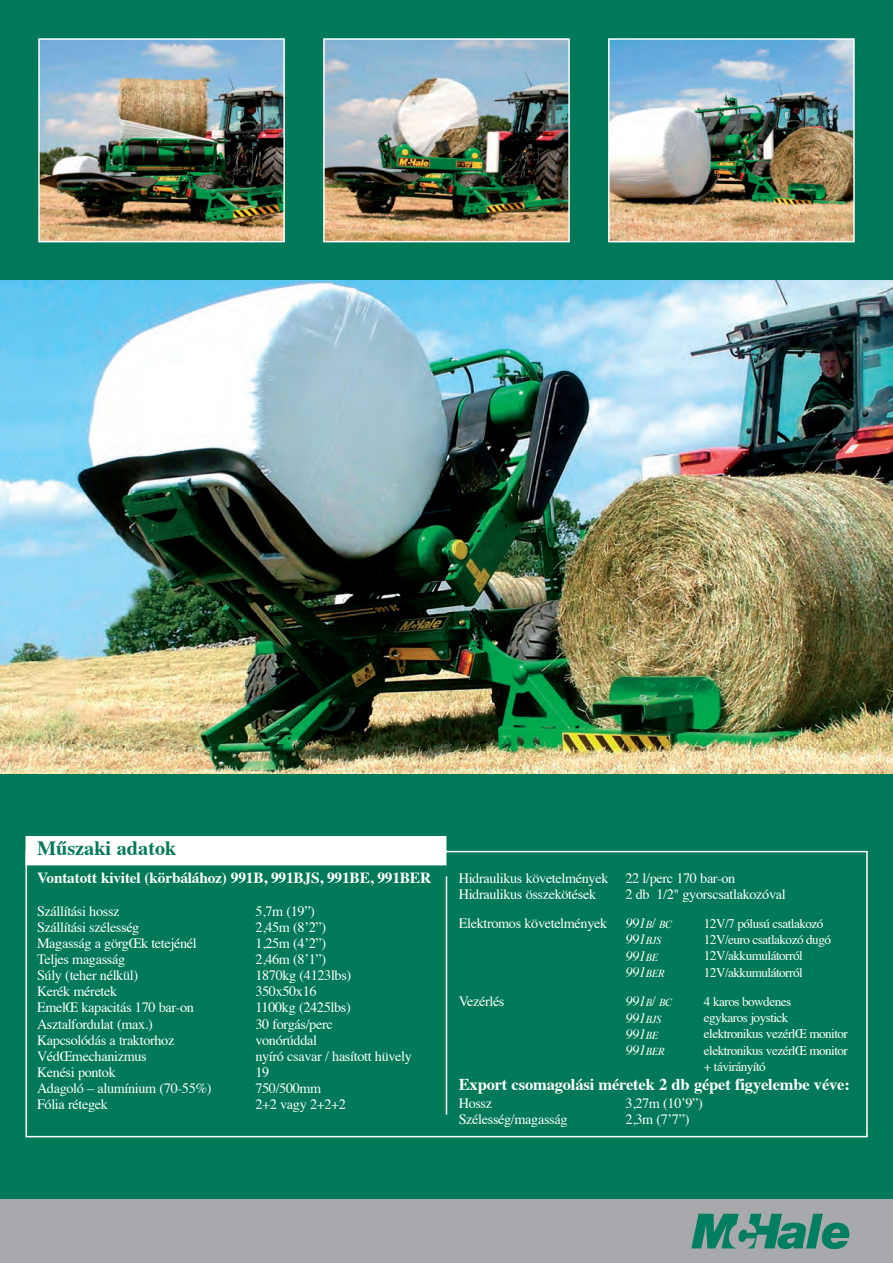
<style>
.page{position:relative;width:893px;height:1263px;background:#007959}
.page>*{position:absolute;margin:0;border:0;box-sizing:border-box;transform-origin:0 0}
.t1{font:700 20.25px "Times";color:#007959}
.t2{font:700 16.5px "Times";letter-spacing:-.01em;color:#fff}
.t3{font:700 15.45px "Times";letter-spacing:-.015em;color:#fff}
.t4{font:14.25px/16.2px "Times";letter-spacing:-.025em;color:#fff}
.t5{font:italic 14.25px "Times";letter-spacing:-.025em;color:#fff}
.t6{font:13.2px/16.2px "Times";letter-spacing:-.04em;color:#fff}
.s1{font-size:10.65px}
</style>
<div class="page">
<img style="left:41px;top:41px;width:241px;height:198px">
<div style="left:38px;top:38px;width:247px;height:204px;border:2px solid #fff"></div>
<img style="left:326px;top:41px;width:241px;height:198px">
<div style="left:323px;top:38px;width:247px;height:204px;border:2px solid #fff"></div>
<img style="left:611px;top:41px;width:241px;height:198px">
<div style="left:608px;top:38px;width:247px;height:204px;border:2px solid #fff"></div>
<div style="left:26px;top:851px;width:842px;height:286px;border:2px solid #fff"></div>
<div style="left:27px;top:837px;width:418px;height:27px;background:#fff"></div>
<div style="left:26px;top:836px;width:420px;height:29px;border:2px solid #fff"></div>
<hr style="left:446px;top:876px;width:1px;height:238px;background:#fff">
<img style="left:0;top:281px;width:893px;height:493px">
<div style="left:0;top:1199px;width:893px;height:64px;background:#a8a9ad"></div>
<svg style="left:691px;top:1214px;width:158px;height:35px"></svg>
<h1 class="t1" style="left:37px;top:840px;width:141px">Műszaki adatok</h1>
<p class="t3" style="left:37px;top:872px;width:396px">Vontatott kivitel (körbálához) 991B, 991BJS, 991BE, 991BER</p>
<p class="t4" style="left:37px;top:904px;width:84px">Szállítási hossz</p>
<p class="t4" style="left:255px;top:904px;width:61px">5,7m (19”)</p>
<p class="t4" style="left:37px;top:920px;width:104px">Szállítási szélesség</p>
<p class="t4" style="left:255px;top:920px;width:72px">2,45m (8’2”)</p>
<p class="t4" style="left:37px;top:936px;width:161px">Magasság a görgŒk tetejénél</p>
<p class="t4" style="left:255px;top:936px;width:72px">1,25m (4’2”)</p>
<p class="t4" style="left:37px;top:952px;width:90px">Teljes magasság</p>
<p class="t4" style="left:255px;top:952px;width:72px">2,46m (8’1”)</p>
<p class="t4" style="left:37px;top:968px;width:103px">Súly (teher nélkül)</p>
<p class="t4" style="left:255px;top:968px;width:97px">1870kg (4123lbs)</p>
<p class="t4" style="left:37px;top:985px;width:82px">Kerék méretek</p>
<p class="t4" style="left:255px;top:985px;width:63px">350x50x16</p>
<p class="t4" style="left:37px;top:1001px;width:158px">EmelŒ kapacitás 170 bar-on</p>
<p class="t4" style="left:255px;top:1001px;width:97px">1100kg (2425lbs)</p>
<p class="t4" style="left:37px;top:1017px;width:117px">Asztalfordulat (max.)</p>
<p class="t4" style="left:255px;top:1017px;width:79px">30 forgás/perc</p>
<p class="t4" style="left:37px;top:1033px;width:139px">Kapcsolódás a traktorhoz</p>
<p class="t4" style="left:255px;top:1033px;width:63px">vonórúddal</p>
<p class="t4" style="left:37px;top:1049px;width:111px">VédŒmechanizmus</p>
<p class="t4" style="left:255px;top:1049px;width:158px">nyíró csavar / hasított hüvely</p>
<p class="t4" style="left:37px;top:1065px;width:80px">Kenési pontok</p>
<p class="t4" style="left:255px;top:1065px;width:15px">19</p>
<p class="t4" style="left:37px;top:1081px;width:176px">Adagoló – alumínium (70-55%)</p>
<p class="t4" style="left:255px;top:1081px;width:68px">750/500mm</p>
<p class="t4" style="left:37px;top:1097px;width:72px">Fólia rétegek</p>
<p class="t4" style="left:255px;top:1097px;width:92px">2+2 vagy 2+2+2</p>
<p class="t4" style="left:459px;top:871px;width:278px">Hidraulikus követelmények 22 l/perc 170 bar-on<br>Hidraulikus összekötések</p>
<p class="t4" style="left:625px;top:887px;width:162px">2 db 1/2" gyorscsatlakozóval</p>
<p class="t4" style="left:459px;top:917px;width:150px">Elektromos követelmények</p>
<p class="t5" style="left:625px;top:918px;width:48px">991<span class="s1">B</span>/ <span class="s1">BC</span></p>
<p class="t6" style="left:704px;top:917px;width:121px">12V/7 pólusú csatlakozó</p>
<p class="t5" style="left:625px;top:934px;width:38px">991<span class="s1">BJS</span></p>
<p class="t6" style="left:704px;top:933px;width:129px">12V/euro csatlakozó dugó</p>
<p class="t5" style="left:625px;top:950px;width:35px">991<span class="s1">BE</span></p>
<p class="t6" style="left:704px;top:949px;width:100px">12V/akkumulátorról</p>
<p class="t5" style="left:625px;top:966px;width:41px">991<span class="s1">BER</span></p>
<p class="t6" style="left:704px;top:965px;width:100px">12V/akkumulátorról</p>
<p class="t4" style="left:459px;top:995px;width:47px">Vezérlés</p>
<p class="t5" style="left:625px;top:996px;width:48px">991<span class="s1">B</span>/ <span class="s1">BC</span></p>
<p class="t6" style="left:704px;top:995px;width:89px">4 karos bowdenes</p>
<p class="t5" style="left:625px;top:1012px;width:38px">991<span class="s1">BJS</span></p>
<p class="t6" style="left:704px;top:1011px;width:86px">egykaros joystick</p>
<p class="t5" style="left:625px;top:1028px;width:35px">991<span class="s1">BE</span></p>
<p class="t6" style="left:704px;top:1027px;width:146px">elektronikus vezérlŒ monitor</p>
<p class="t5" style="left:625px;top:1044px;width:41px">991<span class="s1">BER</span></p>
<p class="t6" style="left:704px;top:1043px;width:146px">elektronikus vezérlŒ monitor + távirányító</p>
<p class="t2" style="left:459px;top:1077px;width:393px">Export csomagolási méretek 2 db gépet figyelembe véve:</p>
<p class="t4" style="left:459px;top:1096px;width:35px">Hossz</p>
<p class="t4" style="left:625px;top:1096px;width:79px">3,27m (10’9”)</p>
<p class="t4" style="left:459px;top:1112px;width:110px">Szélesség/magasság</p>
<p class="t4" style="left:625px;top:1112px;width:66px">2,3m (7’7”)</p>
</div>
